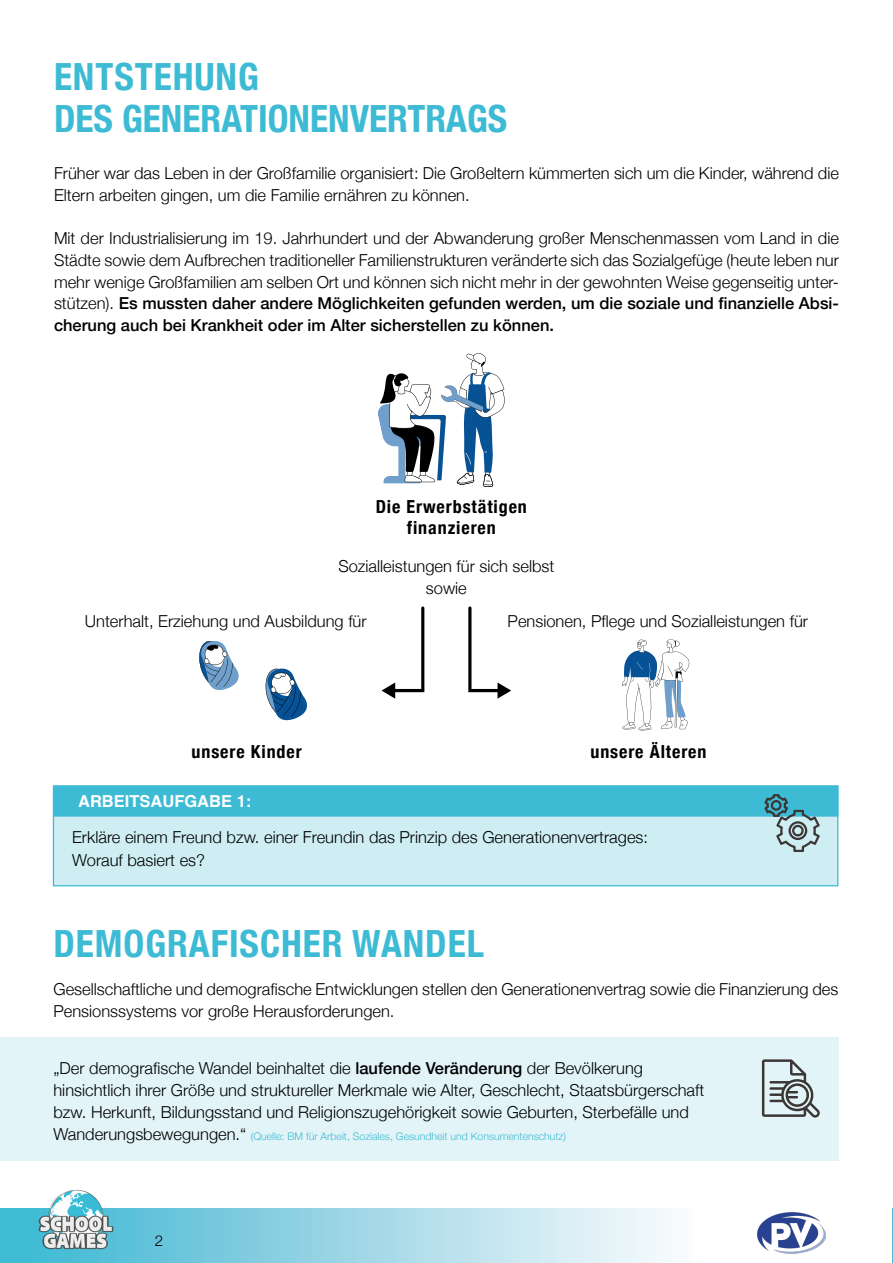
<style>
.page{position:relative;width:893px;height:1263px;background:#fff}
.page>*{position:absolute;margin:0;border:0;box-sizing:border-box;transform-origin:0 0}
.Titel_1__klein___siemens{font:700 condensed 37.5px "Helvetica Neue";letter-spacing:.025em;color:#3ebbd4}
.Titel_1__klein___siemens-2{font:700 condensed 37.5px "Helvetica Neue";color:#3ebbd4}
.Titel_1__klein___siemens-3{font:700 condensed 18px "Helvetica Neue";letter-spacing:.05em;color:#000}
._10_copy_11{font:300 16.5px/21.8px "Helvetica Neue";color:#000}
.t1{font:700 16.5px "Helvetica";color:#fff}
.t2{font:300 15px "Helvetica Neue";color:#000}
._10_copy_11-2{font:300 10.5px "Helvetica Neue";color:#3ebbd4}
.s1{font-weight:500}
.s2{font-size:16.5px;color:#000}
</style>
<div class="page">
<hr style="left:892px;top:1209px;width:1px;height:54px;background:#40bcd5">
<div style="left:0;top:1208px;width:779px;height:55px;background:linear-gradient(to right,#3bb5d1,#fff)"></div>
<img style="left:38px;top:1190px;width:76px;height:59px">
<img style="left:748px;top:1208px;width:78px;height:48px">
<div style="left:0;top:1037px;width:839px;height:124px;background:#e2f4f8"></div>
<svg style="left:378px;top:353px;width:127px;height:134px"></svg>
<svg style="left:199px;top:641px;width:40px;height:49px"></svg>
<svg style="left:265px;top:668px;width:42px;height:53px"></svg>
<svg style="left:622px;top:639px;width:67px;height:91px"></svg>
<svg style="left:382px;top:606px;width:42px;height:93px"></svg>
<svg style="left:468px;top:606px;width:43px;height:93px"></svg>
<div style="left:53px;top:785px;width:785px;height:101px;background:#cfeef4;border:1px solid #3ebbd4"></div>
<div style="left:54px;top:785px;width:784px;height:32px;background:#3ebbd4;border:2px solid #3ebbd4"></div>
<svg style="left:762px;top:1059px;width:58px;height:58px"></svg>
<svg style="left:762px;top:794px;width:60px;height:58px"></svg>
<p class="Titel_1__klein___siemens" style="left:54px;top:46px;width:206px">ENTSTEHUNG</p>
<p class="Titel_1__klein___siemens-2" style="left:54px;top:88px;width:455px">DES GENERATIONENVERTRAGS</p>
<p class="_10_copy_11" style="left:54px;top:161px;width:786px">Früher war das Leben in der Großfamilie organisiert: Die Großeltern kümmerten sich um die Kinder, während die<br>Eltern arbeiten gingen, um die Familie ernähren zu können.</p>
<p class="_10_copy_11" style="left:54px;top:226px;width:786px;text-align:justify">Mit der Industrialisierung im 19. Jahrhundert und der Abwanderung großer Menschenmassen vom Land in die Städte sowie dem Aufbrechen traditioneller Familienstrukturen veränderte sich das Sozialgefüge (heute leben nur mehr wenige Großfamilien am selben Ort und können sich nicht mehr in der gewohnten Weise gegenseitig unter&shy;stützen). <span class="s1">Es mussten daher andere Möglichkeiten gefunden werden, um die soziale und finanzielle Absi&shy;cherung auch bei Krankheit oder im Alter sicherstellen zu können.</span></p>
<p class="Titel_1__klein___siemens-3" style="left:376px;top:492px;width:153px">Die Erwerbstätigen</p>
<p class="Titel_1__klein___siemens-3" style="left:407px;top:513px;width:90px">finanzieren</p>
<p class="_10_copy_11" style="left:338px;top:554px;width:218px">Sozialleistungen für sich selbst</p>
<p class="_10_copy_11" style="left:426px;top:576px;width:42px">sowie</p>
<p class="_10_copy_11" style="left:85px;top:609px;width:283px">Unterhalt, Erziehung und Ausbildung für</p>
<p class="_10_copy_11" style="left:508px;top:609px;width:302px">Pensionen, Pflege und Sozialleistungen für</p>
<p class="Titel_1__klein___siemens-3" style="left:192px;top:737px;width:112px">unsere Kinder</p>
<p class="Titel_1__klein___siemens-3" style="left:590px;top:737px;width:117px">unsere Älteren</p>
<p class="t1" style="left:78px;top:791px;width:175px">ARBEITSAUFGABE 1:</p>
<p class="_10_copy_11" style="left:72px;top:825px;width:577px">Erkläre einem Freund bzw. einer Freundin das Prinzip des Generationenvertrages:</p>
<p class="_10_copy_11" style="left:72px;top:848px;width:134px">Worauf basiert es?</p>
<p class="Titel_1__klein___siemens" style="left:53px;top:913px;width:432px">DEMOGRAFISCHER WANDEL</p>
<p class="_10_copy_11" style="left:53px;top:977px;width:786px">Gesellschaftliche und demografische Entwicklungen stellen den Generationenvertrag sowie die Finanzierung des<br>Pensionssystems vor große Herausforderungen.</p>
<p class="_10_copy_11" style="left:53px;top:1056px;width:591px">„Der demografische Wandel beinhaltet die <span class="s1">laufende Veränderung</span> der Bevölkerung</p>
<p class="_10_copy_11" style="left:53px;top:1078px;width:652px">hinsichtlich ihrer Größe und struktureller Merkmale wie Alter, Geschlecht, Staatsbürgerschaft</p>
<p class="_10_copy_11" style="left:53px;top:1100px;width:637px">bzw. Herkunft, Bildungsstand und Religionszugehörigkeit sowie Geburten, Sterbefälle und</p>
<p class="_10_copy_11-2" style="left:53px;top:1127px;width:514px"><span class="s2">Wanderungsbewegungen.“</span> (Quelle: BM für Arbeit, Soziales, Gesundheit und Konsumentenschutz)</p>
<p class="t2" style="left:155px;top:1228px;width:10px">2</p>
</div>
